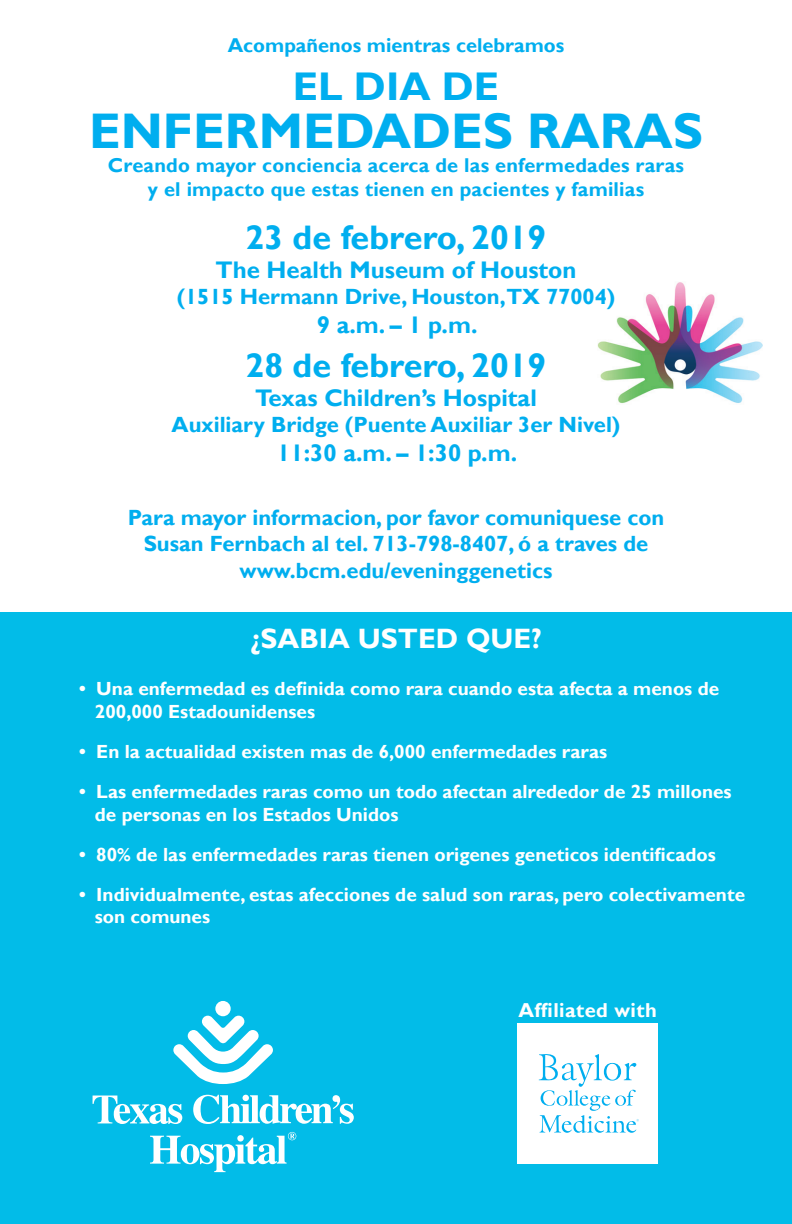
<style>
.page{position:relative;width:792px;height:1224px;background:#fff}
.page>*{position:absolute;margin:0;border:0;box-sizing:border-box;transform-origin:0 0}
.t1{font:700 50px "Gill Sans";color:#00aeef}
.t2{font:700 40px "Gill Sans";color:#00aeef}
.t3{font:700 34px "Gill Sans";color:#00aeef}
.t4{font:700 28px "Gill Sans";color:#fff}
.t5{font:700 24px "Gill Sans";color:#00aeef}
.t6{font:700 22px/26.4px "Gill Sans";color:#00aeef;text-align:center}
.t7{font:700 20.2px "Gill Sans";letter-spacing:.02em;color:#fff}
.t8{font:700 20px/24px "Gill Sans";letter-spacing:.01em;color:#00aeef;text-align:center}
.t9{font:700 19px/22.8px "Gill Sans";color:#fff}
</style>
<div class="page">
<div style="left:0;top:612px;width:792px;height:612px;background:#02bce8"></div>
<svg style="left:193px;top:1095px;width:161px;height:29px"></svg>
<svg style="left:93px;top:1096px;width:89px;height:28px"></svg>
<svg style="left:173px;top:1016px;width:100px;height:68px"></svg>
<div style="left:215px;top:1001px;width:16px;height:15px;background:#fff;border-radius:50%"></div>
<svg style="left:150px;top:1132px;width:146px;height:40px"></svg>
<img style="left:598px;top:282px;width:164px;height:121px">
<div style="left:517px;top:1023px;width:141px;height:141px;background:#fff"></div>
<svg style="left:539px;top:1054px;width:100px;height:79px"></svg>
<p class="t8" style="left:228px;top:34px;width:338px">Acompañenos mientras celebramos</p>
<h2 class="t2" style="left:293px;top:62px;width:208px">EL DIA DE</h2>
<h1 class="t1" style="left:89px;top:101px;width:616px">ENFERMEDADES RARAS</h1>
<p class="t8" style="left:108px;top:154px;width:578px">Creando mayor conciencia acerca de las enfermedades raras y el impacto que estas tienen en pacientes y familias</p>
<h3 class="t3" style="left:246px;top:217px;width:302px">23 de febrero, 2019</h3>
<p class="t5" style="left:215px;top:255px;width:363px">The Health Museum of Houston</p>
<p class="t6" style="left:177px;top:284px;width:440px">(1515 Hermann Drive, Houston,TX 77004)</p>
<p class="t5" style="left:317px;top:310px;width:162px">9 a.m. – 1 p.m.</p>
<h3 class="t3" style="left:246px;top:345px;width:302px">28 de febrero, 2019</h3>
<p class="t5" style="left:255px;top:383px;width:283px">Texas Children’s Hospital</p>
<p class="t6" style="left:172px;top:412px;width:450px">Auxiliary Bridge (Puente Auxiliar 3er Nivel)</p>
<p class="t5" style="left:277px;top:438px;width:241px">11:30 a.m. – 1:30 p.m.</p>
<p class="t6" style="left:128px;top:505px;width:538px">Para mayor informacion, por favor comuniquese con<br>Susan Fernbach al tel. 713-798-8407, ó a traves de www.bcm.edu/eveninggenetics</p>
<h3 class="t4" style="left:250px;top:622px;width:293px">¿SABIA USTED QUE?</h3>
<p class="t9" style="left:95px;top:678px;width:626px;text-indent:-16px">• Una enfermedad es definida como rara cuando esta afecta a menos de<br>200,000 Estadounidenses</p>
<p class="t9" style="left:79px;top:741px;width:530px">• En la actualidad existen mas de 6,000 enfermedades raras</p>
<p class="t9" style="left:95px;top:781px;width:638px;text-indent:-16px">• Las enfermedades raras como un todo afectan alrededor de 25 millones de personas en los Estados Unidos</p>
<p class="t9" style="left:79px;top:843px;width:638px">• 80% de las enfermedades raras tienen origenes geneticos identificados</p>
<p class="t9" style="left:95px;top:883px;width:652px;text-indent:-16px">• Individualmente, estas afecciones de salud son raras, pero colectivamente son comunes</p>
<p class="t7" style="left:518px;top:998px;width:140px">Affiliated with</p>
</div>
